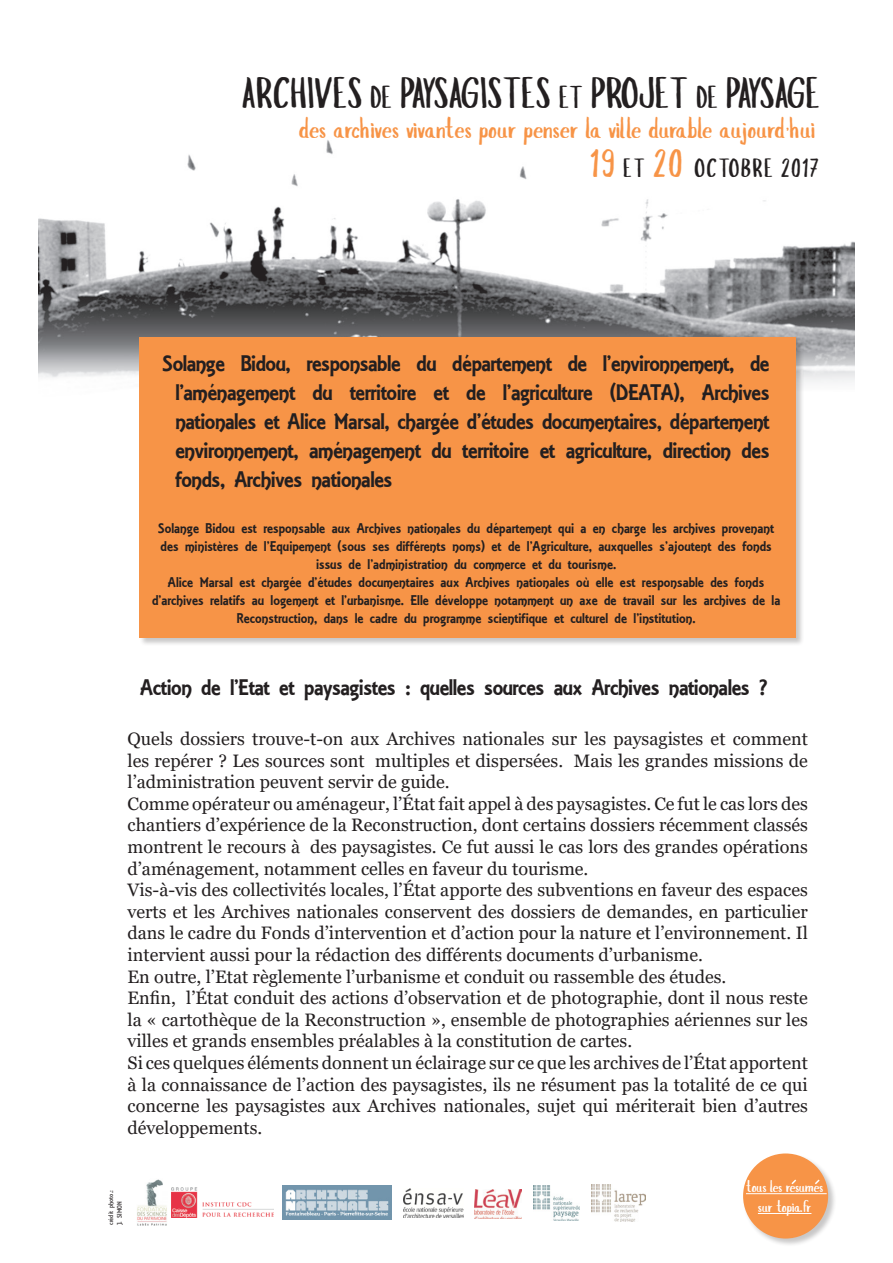
<style>
.page{position:relative;width:893px;height:1263px;background:#fff}
.page>*{position:absolute;margin:0;border:0;box-sizing:border-box;transform-origin:0 0}
.t1{font:42.3px "Slopes";letter-spacing:-.01em;color:#231f20}
.t2{font:29.1px "Slopes";letter-spacing:-.02em;color:#f79447}
.t3{font:25.35px "Slopes";letter-spacing:.05em;color:#231f20}
.t4{font:24px/28.8px "ARESSENCE";letter-spacing:-.02em;color:#231f20;text-align:justify}
.t5{font:18px/21.6px "Georgia";color:#231f20;text-align:justify}
.titre{font:16.5px/19.8px "Slopes";letter-spacing:-.03em;color:#fff;text-align:center}
.t6{font:15px/18px "ARESSENCE";color:#231f20;text-align:center}
.t7{font:7.2px/8.7px "ARESSENCE";color:#231f20}
.s1{font-size:30.45px}
.s2{font-family:"ARESSENCE";font-size:15.9px}
.s3{font-size:37.95px;color:#f79447}
</style>
<div class="page">
<img style="left:38px;top:140px;width:817px;height:243px">
<img style="left:137px;top:1179px;width:30px;height:47px">
<img style="left:591px;top:1185px;width:55px;height:36px">
<img style="left:172px;top:1187px;width:102px;height:31px">
<img style="left:404px;top:1188px;width:60px;height:29px">
<img style="left:533px;top:1185px;width:47px;height:35px">
<img style="left:475px;top:1190px;width:47px;height:28px">
<img style="left:282px;top:1185px;width:109px;height:35px">
<div style="left:743px;top:1153px;width:94px;height:94px;background:#231f20;opacity:.25"></div>
<div style="left:743px;top:1153px;width:85px;height:85px;background:#f79447;border-radius:50%"></div>
<hr style="left:746px;top:1193px;width:81px;height:1px;background:#fff">
<hr style="left:758px;top:1213px;width:53px;height:1px;background:#fff">
<svg style="left:791px;top:1179px;width:6px;height:6px"></svg>
<svg style="left:815px;top:1179px;width:5px;height:6px"></svg>
<div style="left:139px;top:337px;width:665px;height:309px;background:#231f20;opacity:.25"></div>
<div style="left:140px;top:337px;width:656px;height:301px;background:#f79447"></div>
<h1 class="t1" style="left:241px;top:75px;width:580px">ARCHIVES <span class="s1">DE</span> PAYSAGISTES <span class="s1">ET</span> PROJET <span class="s1">DE</span> PAYSAGE</h1>
<h2 class="t2" style="left:299px;top:116px;width:518px">des archives vivantes pour penser la ville durable aujourd<span class="s2">’</span>hui</h2>
<h3 class="t3" style="left:590px;top:157px;width:231px"><span class="s3">19</span> ET <span class="s3">20</span> OCTOBRE 2017</h3>
<p class="t4" style="left:175px;top:349px;width:596px;text-indent:-13px">Solange Bidou, responsable du département de l’environnement, de l’aménagement du territoire et de l’agriculture (DEATA), Archives nationales et Alice Marsal, chargée d’études documentaires, département environnement, aménagement du territoire et agriculture, direction des fonds, Archives nationales</p>
<p class="t6" style="left:158px;top:520px;width:617px">Solange Bidou est responsable aux Archives nationales du département qui a en charge les archives provenant des ministères de l’Equipement (sous ses différents noms) et de l’Agriculture, auxquelles s’ajoutent des fonds issus de l’administration du commerce et du tourisme.</p>
<p class="t6" style="left:152px;top:574px;width:630px">Alice Marsal est chargée d’études documentaires aux Archives nationales où elle est responsable des fonds d’archives relatifs au logement et l’urbanisme. Elle développe notamment un axe de travail sur les archives de la<br>Reconstruction, dans le cadre du programme scientifique et culturel de l’institution.</p>
<p class="t4" style="left:140px;top:673px;width:629px">Action de l’Etat et paysagistes : quelles sources aux Archives nationales ?</p>
<p class="t5" style="left:128px;top:728px;width:682px">Quels dossiers trouve-t-on aux Archives nationales sur les paysagistes et comment les repérer ? Les sources sont multiples et dispersées. Mais les grandes missions de l’administration peuvent servir de guide.</p>
<p class="t5" style="left:128px;top:793px;width:682px">Comme opérateur ou aménageur, l’État fait appel à des paysagistes. Ce fut le cas lors des chantiers d’expérience de la Reconstruction, dont certains dossiers récemment classés montrent le recours à des paysagistes. Ce fut aussi le cas lors des grandes opérations d’aménagement, notamment celles en faveur du tourisme.</p>
<p class="t5" style="left:128px;top:880px;width:682px">Vis-à-vis des collectivités locales, l’État apporte des subventions en faveur des espaces verts et les Archives nationales conservent des dossiers de demandes, en particulier dans le cadre du Fonds d’intervention et d’action pour la nature et l’environnement. Il intervient aussi pour la rédaction des différents documents d’urbanisme.</p>
<p class="t5" style="left:128px;top:966px;width:600px">En outre, l’Etat règlemente l’urbanisme et conduit ou rassemble des études.</p>
<p class="t5" style="left:128px;top:988px;width:682px">Enfin, l’État conduit des actions d’observation et de photographie, dont il nous reste la « cartothèque de la Reconstruction », ensemble de photographies aériennes sur les villes et grands ensembles préalables à la constitution de cartes.</p>
<p class="t5" style="left:128px;top:1052px;width:682px">Si ces quelques éléments donnent un éclairage sur ce que les archives de l’État apportent à la connaissance de l’action des paysagistes, ils ne résument pas la totalité de ce qui concerne les paysagistes aux Archives nationales, sujet qui mériterait bien d’autres développements.</p>
<p class="t7" style="left:106px;top:1225px;width:36px;rotate:-90deg">crédit photo.:<br>J. SIMON</p>
<p class="titre" style="left:746px;top:1178px;width:79px">tous les resumes sur topia.fr</p>
</div>
